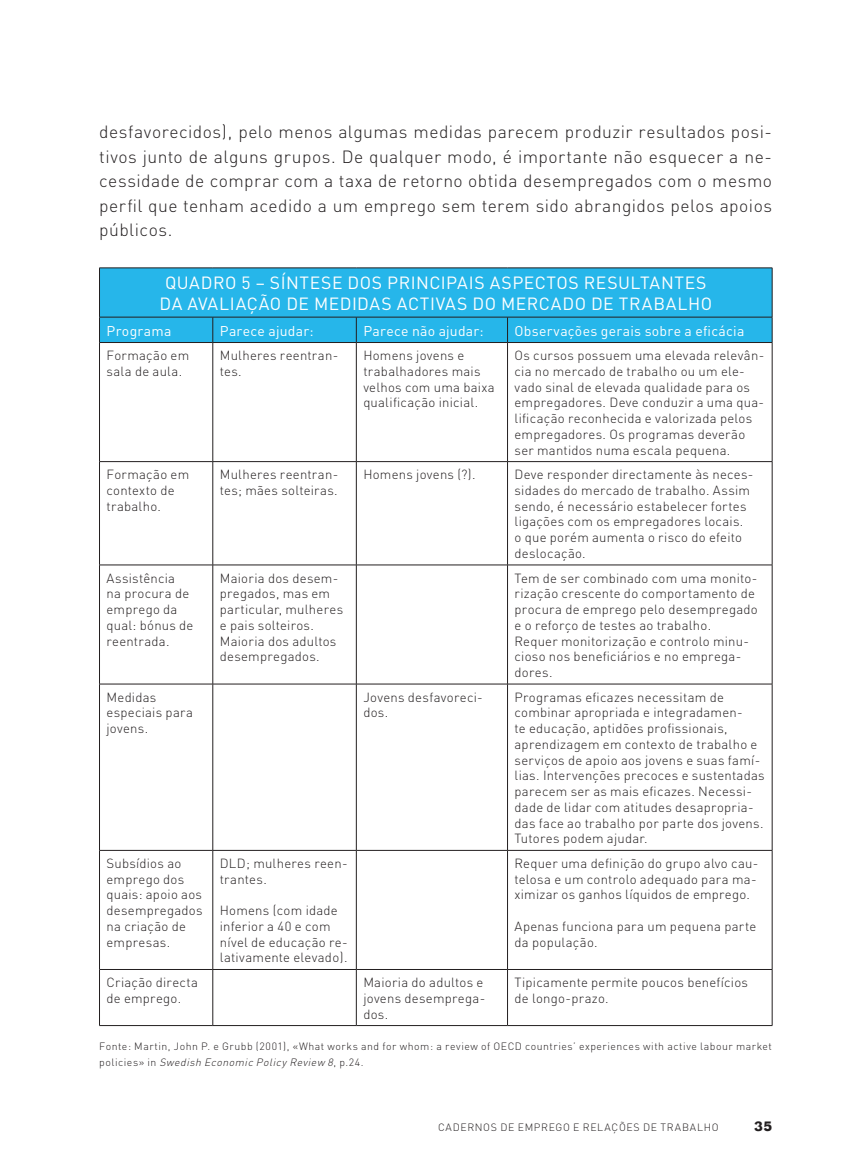
<style>
.page{position:relative;width:844px;height:1166px;background:#fff}
.page>*{position:absolute;margin:0;border:0;box-sizing:border-box;transform-origin:0 0}
.t1{font:300 17.5px/24.5px "DIN";letter-spacing:.025em;color:#231f20;text-align:justify}
.t2{font:17.5px/21px "DIN";letter-spacing:.03em;color:#fff;text-align:center}
.t3{font:14px "DIN";letter-spacing:.015em;color:#fff}
.t4{font:14px "Eagle";color:#231f20}
.t5{font:300 13.12px/15.8px "DIN";letter-spacing:.02em;color:#231f20}
.t6{font:300 10.5px/15.8px "DIN";letter-spacing:.05em;color:#231f20}
.s1{font-style:italic}
</style>
<div class="page">
<div style="left:100px;top:269px;width:671px;height:73px;background:#26b6ea"></div>
<hr style="left:99px;top:317px;width:114px;height:1px;background:#231f20">
<svg style="left:99px;top:317px;width:1px;height:25px"></svg>
<hr style="left:99px;top:342px;width:114px;height:1px;background:#231f20">
<hr style="left:213px;top:317px;width:143px;height:1px;background:#231f20">
<svg style="left:212px;top:317px;width:1px;height:25px"></svg>
<hr style="left:356px;top:317px;width:151px;height:1px;background:#231f20">
<svg style="left:356px;top:317px;width:1px;height:25px"></svg>
<hr style="left:507px;top:317px;width:265px;height:1px;background:#231f20">
<hr style="left:213px;top:342px;width:143px;height:1px;background:#231f20">
<hr style="left:212px;top:343px;width:1px;height:118px;background:#231f20">
<hr style="left:356px;top:342px;width:151px;height:1px;background:#231f20">
<hr style="left:356px;top:343px;width:1px;height:118px;background:#231f20">
<hr style="left:507px;top:342px;width:265px;height:1px;background:#231f20">
<hr style="left:99px;top:461px;width:114px;height:1px;background:#231f20">
<hr style="left:213px;top:461px;width:143px;height:1px;background:#231f20">
<hr style="left:212px;top:462px;width:1px;height:103px;background:#231f20">
<hr style="left:356px;top:461px;width:151px;height:1px;background:#231f20">
<hr style="left:356px;top:462px;width:1px;height:103px;background:#231f20">
<hr style="left:507px;top:461px;width:265px;height:1px;background:#231f20">
<hr style="left:99px;top:565px;width:114px;height:1px;background:#231f20">
<hr style="left:213px;top:565px;width:143px;height:1px;background:#231f20">
<hr style="left:212px;top:565px;width:1px;height:119px;background:#231f20">
<hr style="left:356px;top:565px;width:151px;height:1px;background:#231f20">
<hr style="left:356px;top:565px;width:1px;height:119px;background:#231f20">
<hr style="left:507px;top:565px;width:265px;height:1px;background:#231f20">
<hr style="left:212px;top:684px;width:1px;height:166px;background:#231f20">
<hr style="left:356px;top:684px;width:1px;height:166px;background:#231f20">
<hr style="left:212px;top:850px;width:1px;height:119px;background:#231f20">
<hr style="left:356px;top:850px;width:1px;height:119px;background:#231f20">
<hr style="left:212px;top:969px;width:1px;height:56px;background:#231f20">
<hr style="left:356px;top:969px;width:1px;height:56px;background:#231f20">
<hr style="left:99px;top:268px;width:114px;height:1px;background:#231f20">
<hr style="left:99px;top:268px;width:1px;height:49px;background:#231f20">
<hr style="left:213px;top:268px;width:143px;height:1px;background:#231f20">
<hr style="left:356px;top:268px;width:151px;height:1px;background:#231f20">
<hr style="left:507px;top:268px;width:265px;height:1px;background:#231f20">
<hr style="left:771px;top:268px;width:1px;height:49px;background:#231f20">
<svg style="left:507px;top:317px;width:1px;height:25px"></svg>
<svg style="left:771px;top:317px;width:1px;height:25px"></svg>
<hr style="left:99px;top:343px;width:1px;height:118px;background:#231f20">
<hr style="left:507px;top:343px;width:1px;height:118px;background:#231f20">
<hr style="left:771px;top:343px;width:1px;height:118px;background:#231f20">
<hr style="left:99px;top:462px;width:1px;height:103px;background:#231f20">
<hr style="left:507px;top:462px;width:1px;height:103px;background:#231f20">
<hr style="left:771px;top:462px;width:1px;height:103px;background:#231f20">
<hr style="left:99px;top:565px;width:1px;height:119px;background:#231f20">
<hr style="left:507px;top:565px;width:1px;height:119px;background:#231f20">
<hr style="left:771px;top:565px;width:1px;height:119px;background:#231f20">
<hr style="left:99px;top:684px;width:114px;height:1px;background:#231f20">
<hr style="left:99px;top:684px;width:1px;height:166px;background:#231f20">
<hr style="left:213px;top:684px;width:143px;height:1px;background:#231f20">
<hr style="left:356px;top:684px;width:151px;height:1px;background:#231f20">
<hr style="left:507px;top:684px;width:265px;height:1px;background:#231f20">
<hr style="left:507px;top:684px;width:1px;height:166px;background:#231f20">
<hr style="left:771px;top:684px;width:1px;height:166px;background:#231f20">
<hr style="left:99px;top:850px;width:114px;height:1px;background:#231f20">
<hr style="left:99px;top:850px;width:1px;height:119px;background:#231f20">
<hr style="left:213px;top:850px;width:143px;height:1px;background:#231f20">
<hr style="left:356px;top:850px;width:151px;height:1px;background:#231f20">
<hr style="left:507px;top:850px;width:265px;height:1px;background:#231f20">
<hr style="left:507px;top:850px;width:1px;height:119px;background:#231f20">
<hr style="left:771px;top:850px;width:1px;height:119px;background:#231f20">
<hr style="left:99px;top:969px;width:114px;height:1px;background:#231f20">
<hr style="left:99px;top:969px;width:1px;height:56px;background:#231f20">
<hr style="left:213px;top:969px;width:143px;height:1px;background:#231f20">
<hr style="left:356px;top:969px;width:151px;height:1px;background:#231f20">
<hr style="left:507px;top:969px;width:265px;height:1px;background:#231f20">
<hr style="left:507px;top:969px;width:1px;height:56px;background:#231f20">
<hr style="left:771px;top:969px;width:1px;height:56px;background:#231f20">
<hr style="left:99px;top:1025px;width:114px;height:1px;background:#231f20">
<hr style="left:213px;top:1025px;width:143px;height:1px;background:#231f20">
<hr style="left:356px;top:1025px;width:151px;height:1px;background:#231f20">
<hr style="left:507px;top:1025px;width:265px;height:1px;background:#231f20">
<p class="t1" style="left:99px;top:119px;width:674px">desfavorecidos), pelo menos algumas medidas parecem produzir resultados posi&shy;tivos junto de alguns grupos. De qualquer modo, é importante não esquecer a ne&shy;cessidade de comprar com a taxa de retorno obtida desempregados com o mesmo perfil que tenham acedido a um emprego sem terem sido abrangidos pelos apoios públicos.</p>
<h1 class="t2" style="left:159px;top:272px;width:554px">QUADRO 5 – SÍNTESE DOS PRINCIPAIS ASPECTOS RESULTANTES<br>DA AVALIAÇÃO DE MEDIDAS ACTIVAS DO MERCADO DE TRABALHO</h1>
<p class="t3" style="left:106px;top:322px;width:66px">Programa</p>
<p class="t3" style="left:220px;top:322px;width:95px">Parece ajudar:</p>
<p class="t3" style="left:363px;top:322px;width:122px">Parece não ajudar:</p>
<p class="t3" style="left:514px;top:322px;width:231px">Observações gerais sobre a eficácia</p>
<p class="t5" style="left:106px;top:347px;width:84px">Formação em sala de aula.</p>
<p class="t5" style="left:220px;top:347px;width:120px">Mulheres reentran&shy;tes.</p>
<p class="t5" style="left:363px;top:347px;width:133px">Homens jovens e trabalhadores mais velhos com uma baixa qualificação inicial.</p>
<p class="t5" style="left:514px;top:347px;width:251px">Os cursos possuem uma elevada relevân&shy;cia no mercado de trabalho ou um ele&shy;vado sinal de elevada qualidade para os empregadores. Deve conduzir a uma qua&shy;lificação reconhecida e valorizada pelos empregadores. Os programas deverão ser mantidos numa escala pequena.</p>
<p class="t5" style="left:106px;top:466px;width:84px">Formação em contexto de trabalho.</p>
<p class="t5" style="left:220px;top:466px;width:120px">Mulheres reentran&shy;tes; mães solteiras.</p>
<p class="t5" style="left:363px;top:466px;width:114px">Homens jovens (?).</p>
<p class="t5" style="left:514px;top:466px;width:240px">Deve responder directamente às neces&shy;sidades do mercado de trabalho. Assim sendo, é necessário estabelecer fortes ligações com os empregadores locais. o que porém aumenta o risco do efeito deslocação.</p>
<p class="t5" style="left:106px;top:570px;width:88px">Assistência<br>na procura de emprego da qual: bónus de reentrada.</p>
<p class="t5" style="left:220px;top:570px;width:125px">Maioria dos desem&shy;pregados, mas em particular, mulheres e pais solteiros.<br>Maioria dos adultos desempregados.</p>
<p class="t5" style="left:514px;top:570px;width:245px">Tem de ser combinado com uma monito&shy;rização crescente do comportamento de procura de emprego pelo desempregado e o reforço de testes ao trabalho.<br>Requer monitorização e controlo minu&shy;cioso nos beneficiários e no emprega&shy;dores.</p>
<p class="t5" style="left:106px;top:689px;width:88px">Medidas especiais para jovens.</p>
<p class="t5" style="left:363px;top:689px;width:121px">Jovens desfavoreci&shy;dos.</p>
<p class="t5" style="left:514px;top:689px;width:252px">Programas eficazes necessitam de combinar apropriada e integradamen-<br>te educação, aptidões profissionais, aprendizagem em contexto de trabalho e serviços de apoio aos jovens e suas famí&shy;lias. Intervenções precoces e sustentadas parecem ser as mais eficazes. Necessi&shy;dade de lidar com atitudes desapropria&shy;das face ao trabalho por parte dos jovens.<br>Tutores podem ajudar.</p>
<p class="t5" style="left:106px;top:855px;width:98px">Subsídios ao emprego dos quais: apoio aos desempregados na criação de empresas.</p>
<p class="t5" style="left:220px;top:855px;width:129px">DLD; mulheres reen&shy;trantes.</p>
<p class="t5" style="left:514px;top:855px;width:245px">Requer uma definição do grupo alvo cau&shy;telosa e um controlo adequado para ma&shy;ximizar os ganhos líquidos de emprego.</p>
<p class="t5" style="left:514px;top:918px;width:243px">Apenas funciona para um pequena parte da população.</p>
<p class="t5" style="left:220px;top:902px;width:129px">Homens (com idade inferior a 40 e com nível de educação re&shy;lativamente elevado).</p>
<p class="t5" style="left:106px;top:974px;width:93px">Criação directa de emprego.</p>
<p class="t5" style="left:363px;top:974px;width:123px">Maioria do adultos e jovens desemprega&shy;dos.</p>
<p class="t5" style="left:514px;top:974px;width:235px">Tipicamente permite poucos benefícios de longo-prazo.</p>
<p class="t6" style="left:99px;top:1038px;width:674px">Fonte: Martin, John P. e Grubb (2001), «What works and for whom: a review of OECD countries’ experiences with active labour market p o l i c i e s » i n <span class="s1">Swedish Economic Policy Review 8</span>, p . 2 4 .</p>
<p class="t6" style="left:438px;top:1119px;width:282px">CADERNOS DE EMPREGO E RELAÇÕES DE TRABALHO</p>
<p class="t4" style="left:754px;top:1118px;width:19px">35</p>
</div>
